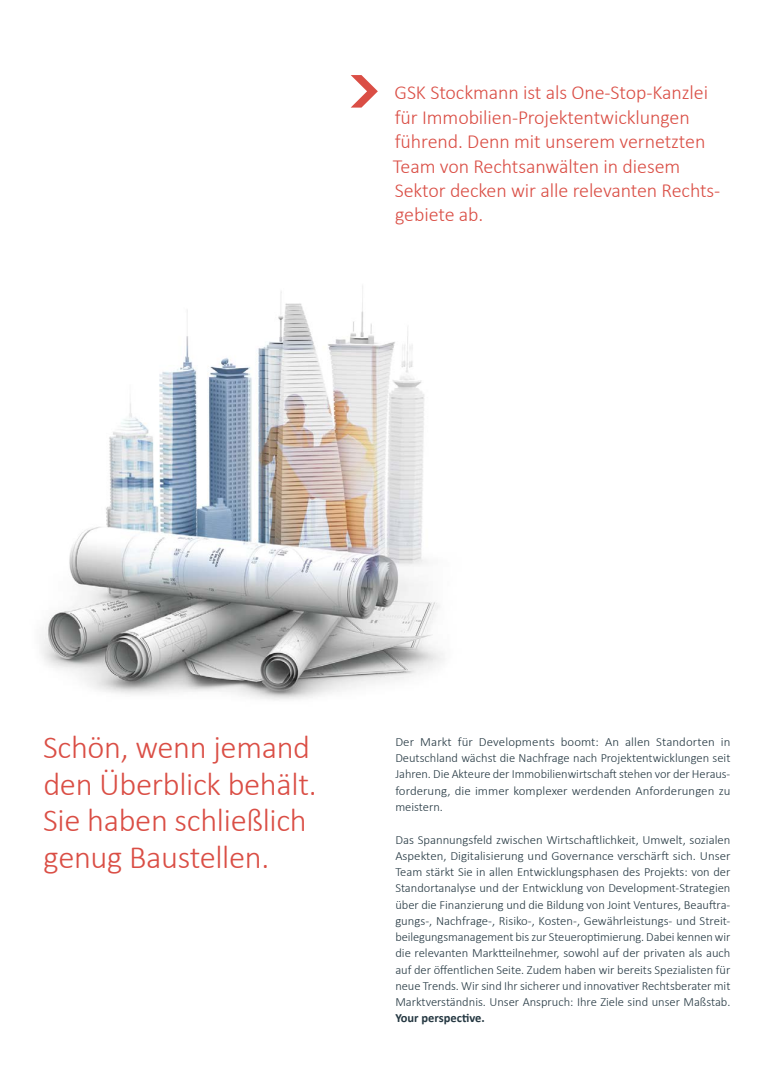
<style>
.page{position:relative;width:773px;height:1081px;background:#fff}
.page>*{position:absolute;margin:0;border:0;box-sizing:border-box;transform-origin:0 0}
._09_Headline_DE_Sekt{font:300 32.5px/36.6px "Calibri";letter-spacing:-.01em;color:#da4e45}
._05_Zitat_DE{font:300 20px/24.4px "Calibri";letter-spacing:-.005em;color:#da4e45}
._01_Fliesstext_DE{font:300 12.5px/16.2px "Calibri";color:#253842;text-align:justify}
.s1{font-weight:700}
</style>
<div class="page">
<img style="left:41px;top:286px;width:403px;height:414px">
<svg style="left:351px;top:75px;width:27px;height:33px"></svg>
<p class="_05_Zitat_DE" style="left:393px;top:80px;width:329px">GSK Stockmann ist als One-Stop-Kanzlei für Immobilien-Projektentwicklungen führend. Denn mit unserem vernetzten Team von Rechtsanwälten in diesem Sektor decken wir alle relevanten Rechts&shy;gebiete ab.</p>
<p class="_09_Headline_DE_Sekt" style="left:43px;top:729px;width:275px">Schön, wenn jemand den Überblick behält.</p>
<p class="_09_Headline_DE_Sekt" style="left:43px;top:802px;width:265px">Sie haben schließlich genug Baustellen.</p>
<p class="_01_Fliesstext_DE" style="left:395px;top:733px;width:336px">Der Markt für Developments boomt: An allen Standorten in Deutschland wächst die Nachfrage nach Projektentwicklungen seit Jahren. Die Akteure der Immobilienwirtschaft stehen vor der Heraus&shy;forderung, die immer komplexer werdenden Anforderungen zu meistern.</p>
<p class="_01_Fliesstext_DE" style="left:395px;top:831px;width:336px">Das Spannungsfeld zwischen Wirtschaftlichkeit, Umwelt, sozialen Aspekten, Digitalisierung und Governance verschärft sich. Unser Team stärkt Sie in allen Entwicklungsphasen des Projekts: von der Standortanalyse und der Entwicklung von Development-Strategien über die Finanzierung und die Bildung von Joint Ventures, Beauftra&shy;gungs-, Nachfrage-, Risiko-, Kosten-, Gewährleistungs- und Streit&shy;beilegungsmanagement bis zur Steueroptimierung. Dabei kennen wir die relevanten Marktteilnehmer, sowohl auf der privaten als auch auf der öffentlichen Seite. Zudem haben wir bereits Spezialisten für neue Trends. Wir sind Ihr sicherer und innovativer Rechtsberater mit Marktverständnis. Unser Anspruch: Ihre Ziele sind unser Maßstab.<br><span class="s1">Your perspective.</span></p>
</div>
